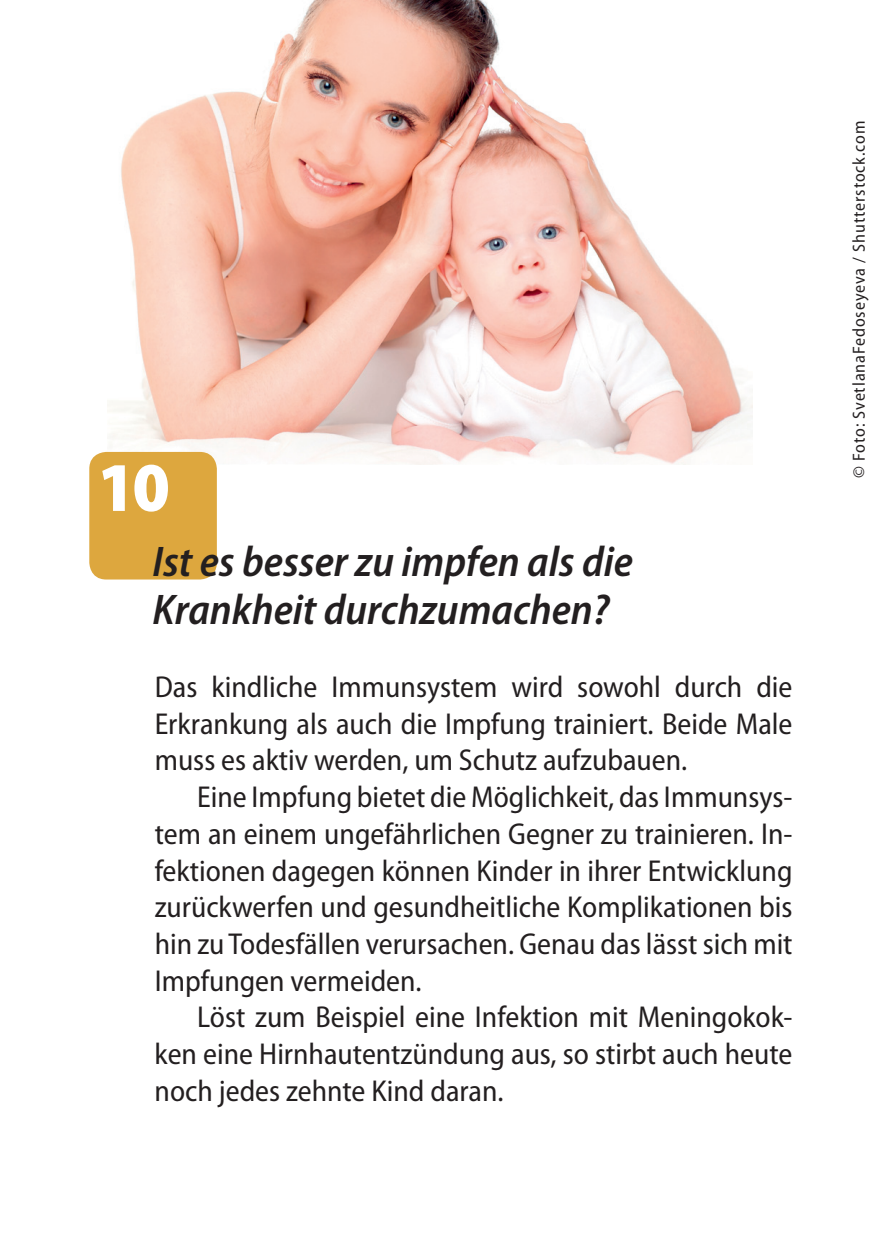
<style>
.page{position:relative;width:893px;height:1259px;background:#fff}
.page>*{position:absolute;margin:0;border:0;box-sizing:border-box;transform-origin:0 0}
.t1{font:900 semi-condensed 70.2px "Myriad Pro";color:#fff}
.t2{font:italic 600 semi-condensed 43.2px/47.7px "Myriad Pro";color:#231f20}
.t3{font:semi-condensed 30.3px/36.6px "Myriad Pro";color:#231f20;text-align:justify}
.t4{font:semi-condensed 17.4px "Myriad Pro";letter-spacing:.05em;color:#231f20}
</style>
<div class="page">
<img style="left:107px;top:0;width:645px;height:464px">
<div style="left:89px;top:452px;width:128px;height:127px;background:#dda73e;border-radius:17px"></div>
<h1 class="t1" style="left:98px;top:448px;width:74px">10</h1>
<h2 class="t2" style="left:153px;top:538px;width:482px">Ist es besser zu impfen als die<br>Krankheit durchzumachen?</h2>
<p class="t3" style="left:155px;top:669px;width:639px">Das kindliche Immunsystem wird sowohl durch die Erkrankung als auch die Impfung trainiert. Beide Male muss es aktiv werden, um Schutz aufzubauen.</p>
<p class="t3" style="left:155px;top:779px;width:639px;text-indent:43px">Eine Impfung bietet die Möglichkeit, das Immunsys&shy;tem an einem ungefährlichen Gegner zu trainieren. In&shy;fektionen dagegen können Kinder in ihrer Entwicklung zurückwerfen und gesundheitliche Komplikationen bis hin zu Todesfällen verursachen. Genau das lässt sich mit Impfungen vermeiden.</p>
<p class="t3" style="left:155px;top:999px;width:639px;text-indent:43px">Löst zum Beispiel eine Infektion mit Meningokok&shy;ken eine Hirnhautentzündung aus, so stirbt auch heute noch jedes zehnte Kind daran.</p>
<p class="t4" style="left:850px;top:478px;width:359px;rotate:-90deg">© Foto: SvetlanaFedoseyeva / Shutterstock.com</p>
</div>
